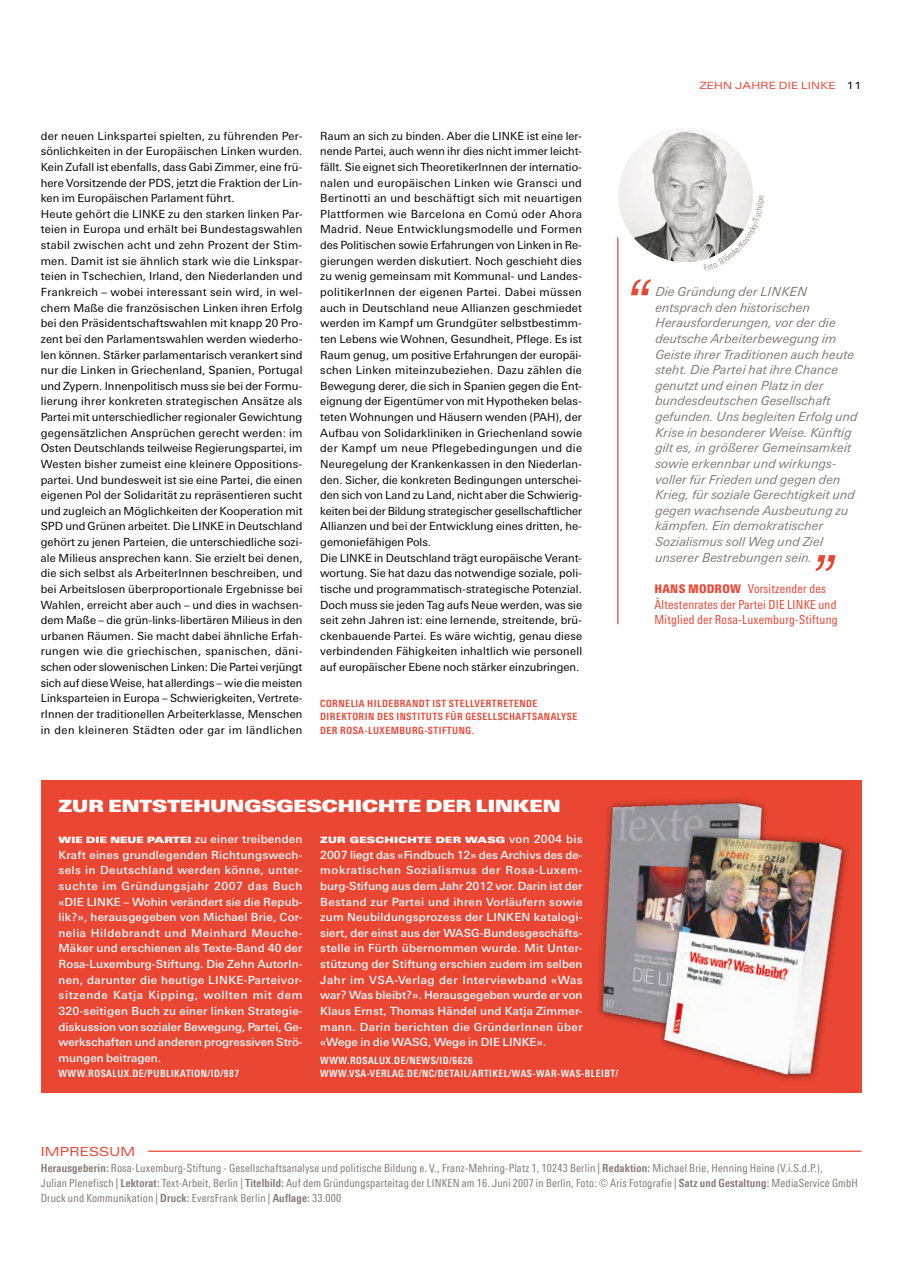
<style>
.page{position:relative;width:904px;height:1276px;background:#fff}
.page>*{position:absolute;margin:0;border:0;box-sizing:border-box;transform-origin:0 0}
.t1{font:16.88px "Linotype Univers Extd X Black";color:#fff;scale:.96 1}
.t2{font:italic 12.5px/15.6px "Linotype Univers Basic";letter-spacing:.02em;color:#847873}
.t3{font:condensed 12.5px/15.6px "Linotype Univers";letter-spacing:.02em;color:#e94633}
.t4{font:12.5px "Linotype Univers Extd";letter-spacing:.02em;color:#e94633}
.t5{font:11.25px/15.6px "Linotype Univers Basic";letter-spacing:.01em;color:#000}
.t6{font:500 11.25px/15.6px "Linotype Univers Basic";letter-spacing:.005em;color:#fff;text-align:justify}
.t7{font:11.25px/15px "Linotype Univers 420 Cn";letter-spacing:.02em;color:#847873}
.t8{font:700 condensed 10px/13.1px "Linotype Univers";letter-spacing:.05em;color:#fff}
.t9{font:700 condensed 10px/13.1px "Linotype Univers";letter-spacing:.05em;color:#e94633}
.t10{font:10px "Linotype Univers Extd";letter-spacing:.02em;color:#e94633}
.t11{font:8.75px "Linotype Univers Extd X Black";letter-spacing:.04em;color:#fff}
.s1{font-family:"Linotype Univers 430"}
.s2{font-family:"Linotype Univers Basic";font-weight:500;font-size:11.25px}
.s3{font-family:"Linotype Univers Extd X Black";font-weight:400;font-size:8.75px}
.s4{color:#000}
.s5{font-weight:900;font-size:11.88px}
.s6{font-family:"Linotype Univers 620 Cn";font-weight:700}
</style>
<div class="page">
<div style="left:41px;top:780px;width:820px;height:313px;background:#e94633"></div>
<hr style="left:148px;top:1150px;width:713px;height:1px;background:#e94633">
<img style="left:598px;top:799px;width:164px;height:227px">
<img style="left:647px;top:805px;width:200px;height:275px">
<hr style="left:617px;top:202px;width:1px;height:422px;background:#e94633">
<svg style="left:815px;top:555px;width:20px;height:16px"></svg>
<img style="left:618px;top:127px;width:135px;height:135px;border-radius:67px">
<div style="left:605px;top:115px;width:160px;height:160px;border:12px solid #fff;border-radius:50%"></div>
<svg style="left:631px;top:279px;width:20px;height:16px"></svg>
<svg style="left:703px;top:195px;width:62px;height:76px"></svg>
<p class="t5" style="left:41px;top:128px;width:263px">der neuen Linkspartei spielten, zu führenden Per&shy;sönlichkeiten in der Europäischen Linken wurden.<br>Kein Zufall ist ebenfalls, dass Gabi Zimmer, eine frü&shy;here Vorsitzende der PDS, jetzt die Fraktion der Lin&shy;ken im Europäischen Parlament führt.<br>Heute gehört die LINKE zu den starken linken Par&shy;teien in Europa und erhält bei Bundestagswahlen stabil zwischen acht und zehn Prozent der Stim&shy;men. Damit ist sie ähnlich stark wie die Linkspar&shy;teien in Tschechien, Irland, den Niederlanden und Frankreich – wobei interessant sein wird, in wel&shy;chem Maße die französischen Linken ihren Erfolg bei den Präsidentschaftswahlen mit knapp 20 Pro&shy;zent bei den Parlamentswahlen werden wiederho&shy;len können. Stärker parlamentarisch verankert sind nur die Linken in Griechenland, Spanien, Portugal und Zypern. Innenpolitisch muss sie bei der Formu&shy;lierung ihrer konkreten strategischen Ansätze als Partei mit unterschiedlicher regionaler Gewichtung gegensätzlichen Ansprüchen gerecht werden: im Osten Deutschlands teilweise Regierungspartei, im Westen bisher zumeist eine kleinere Oppositions&shy;partei. Und bundesweit ist sie eine Partei, die einen eigenen Pol der Solidarität zu repräsentieren sucht und zugleich an Möglichkeiten der Kooperation mit SPD und Grünen arbeitet. Die LINKE in Deutschland gehört zu jenen Parteien, die unterschiedliche sozi&shy;ale Milieus ansprechen kann. Sie erzielt bei denen, die sich selbst als ArbeiterInnen beschreiben, und bei Arbeitslosen überproportionale Ergebnisse bei Wahlen, erreicht aber auch – und dies in wachsen&shy;dem Maße – die grün-links-libertären Milieus in den urbanen Räumen. Sie macht dabei ähnliche Erfah&shy;rungen wie die griechischen, spanischen, däni&shy;schen oder slowenischen Linken: Die Partei verjüngt sich auf diese Weise, hat allerdings – wie die meisten Linksparteien in Europa – Schwierigkeiten, Vertrete&shy;rInnen der traditionellen Arbeiterklasse, Menschen in den kleineren Städten oder gar im ländlichen</p>
<p class="t5" style="left:320px;top:128px;width:263px">Raum an sich zu binden. Aber die LINKE ist eine ler&shy;nende Partei, auch wenn ihr dies nicht immer leicht&shy;fällt. Sie eignet sich TheoretikerInnen der internatio&shy;nalen und europäischen Linken wie Gransci und Bertinotti an und beschäftigt sich mit neuartigen Plattformen wie Barcelona en <span class="s1">Comú</span> oder Ahora Madrid. Neue Entwicklungsmodelle und Formen des Politischen sowie Erfahrungen von Linken in Re&shy;gierungen werden diskutiert. Noch geschieht dies zu wenig gemeinsam mit Kommunal- und Landes&shy;politikerInnen der eigenen Partei. Dabei müssen auch in Deutschland neue Allianzen geschmiedet werden im Kampf um Grundgüter selbstbestimm&shy;ten Lebens wie Wohnen, Gesundheit, Pflege. Es ist Raum genug, um positive Erfahrungen der europäi&shy;schen Linken miteinzubeziehen. Dazu zählen die Bewegung derer, die sich in Spanien gegen die Ent&shy;eignung der Eigentümer von mit Hypotheken belas&shy;teten Wohnungen und Häusern wenden (PAH), der Aufbau von Solidarkliniken in Griechenland sowie der Kampf um neue Pflegebedingungen und die Neuregelung der Krankenkassen in den Niederlan&shy;den. Sicher, die konkreten Bedingungen unterschei&shy;den sich von Land zu Land, nicht aber die Schwierig&shy;keiten bei der Bildung strategischer gesellschaftlicher Allianzen und bei der Entwicklung eines dritten, he&shy;gemoniefähigen Pols.<br>Die LINKE in Deutschland trägt europäische Verant&shy;wortung. Sie hat dazu das notwendige soziale, poli&shy;tische und programmatisch-strategische Potenzial.<br>Doch muss sie jeden Tag aufs Neue werden, was sie seit zehn Jahren ist: eine lernende, streitende, brü&shy;ckenbauende Partei. Es wäre wichtig, genau diese verbindenden Fähigkeiten inhaltlich wie personell auf europäischer Ebene noch stärker einzubringen.</p>
<p class="t9" style="left:320px;top:697px;width:258px">CORNELIA HILDEBRANDT IST STELLVERTRETENDE<br>DIREKTORIN DES INSTITUTS FÜR GESELLSCHAFTSANALYSE<br>DER ROSA-LUXEMBURG-STIFTUNG.</p>
<h1 class="t1" style="left:58px;top:795px;width:524px">ZUR ENTSTEHUNGSGESCHICHTE DER LINKEN</h1>
<p class="t11" style="left:320px;top:834px;width:264px">ZUR GESCHICHTE DER WASG <span class="s2">von 2004 bis</span></p>
<p class="t6" style="left:320px;top:847px;width:264px">2007 liegt das «Findbuch 12» des Archivs des de&shy;mokratischen Sozialismus der Rosa-Luxem&shy;burg-Stifung aus dem Jahr 2012 vor. Darin ist der Bestand zur Partei und ihren Vorläufern sowie zum Neubildungsprozess der LINKEN katalogi&shy;siert, der einst aus der WASG-Bundesgeschäfts&shy;stelle in Fürth übernommen wurde. Mit Unter&shy;stützung der Stiftung erschien zudem im selben Jahr im VSA-Verlag der Interviewband «Was war? Was bleibt?». Herausgegeben wurde er von Klaus Ernst, Thomas Händel und Katja Zimmer&shy;mann. Darin berichten die GründerInnen über «Wege in die WASG, Wege in DIE LINKE».</p>
<p class="t8" style="left:320px;top:1053px;width:300px">WWW.ROSALUX.DE/NEWS/ID/6626<br>WWW.VSA-VERLAG.DE/NC/DETAIL/ARTIKEL/WAS-WAR-WAS-BLEIBT/</p>
<p class="t6" style="left:58px;top:831px;width:246px"><span class="s3">WIE DIE NEUE PARTEI</span> zu einer treibenden Kraft eines grundlegenden Richtungswech&shy;sels in Deutschland werden könne, unter&shy;suchte im Gründungsjahr 2007 das Buch «DIE LINKE – Wohin verändert sie die Repub&shy;lik?», herausgegeben von Michael Brie, Cor&shy;nelia Hildebrandt und Meinhard Meuche-Mäker und erschienen als Texte-Band 40 der Rosa-Luxemburg-Stiftung. Die Zehn AutorIn&shy;nen, darunter die heutige LINKE-Parteivor&shy;sitzende Katja Kipping, wollten mit dem 320-seitigen Buch zu einer linken Strategie&shy;diskussion von sozialer Bewegung, Partei, Ge&shy;werkschaften und anderen progressiven Strö&shy;mungen beitragen.</p>
<p class="t8" style="left:58px;top:1067px;width:182px">WWW.ROSALUX.DE/PUBLIKATION/ID/987</p>
<p class="t10" style="left:699px;top:79px;width:164px">ZEHN JAHRE DIE LINKE <span class="s4">11</span></p>
<p class="t2" style="left:655px;top:283px;width:204px">Die Gründung der LINKEN entsprach den historischen<br>Herausforderungen, vor der die deutsche Arbeiterbewegung im<br>Geiste ihrer Traditionen auch heute steht. Die Partei hat ihre Chance genutzt und einen Platz in der bundesdeutschen Gesellschaft gefunden. Uns begleiten Erfolg und<br>Krise in besonderer Weise. Künftig gilt es, in größerer Gemeinsamkeit sowie erkennbar und wirkungs&shy;voller für Frieden und gegen den<br>Krieg, für soziale Gerechtigkeit und gegen wachsende Ausbeutung zu kämpfen. Ein demokratischer<br>Sozialismus soll Weg und Ziel unserer Bestrebungen sein.</p>
<p class="t3" style="left:654px;top:580px;width:185px"><span class="s5">HANS MODROW</span> Vorsitzender des<br>Ältestenrates der Partei DIE LINKE und<br>Mitglied der Rosa-Luxemburg-Stiftung</p>
<p class="t4" style="left:41px;top:1143px;width:96px">IMPRESSUM</p>
<p class="t7" style="left:41px;top:1160px;width:818px"><span class="s6">Herausgeberin:</span> Rosa-Luxemburg-Stiftung - Gesellschaftsanalyse und politische Bildung e. V., Franz-Mehring-Platz 1, 10243 Berlin | <span class="s6">Redaktion:</span> Michael Brie, Henning Heine (V.i.S.d.P.),<br>Julian Plenefisch | <span class="s6">Lektorat:</span> Text-Arbeit, Berlin | <span class="s6">Titelbild:</span> Auf dem Gründungsparteitag der LINKEN am 16. Juni 2007 in Berlin, Foto: © Aris Fotografie | <span class="s6">Satz und Gestaltung:</span> MediaService GmbH<br>Druck und Kommunikation | <span class="s6">Druck:</span> EversFrank Berlin | <span class="s6">Auflage:</span> 33.000</p>
</div>
